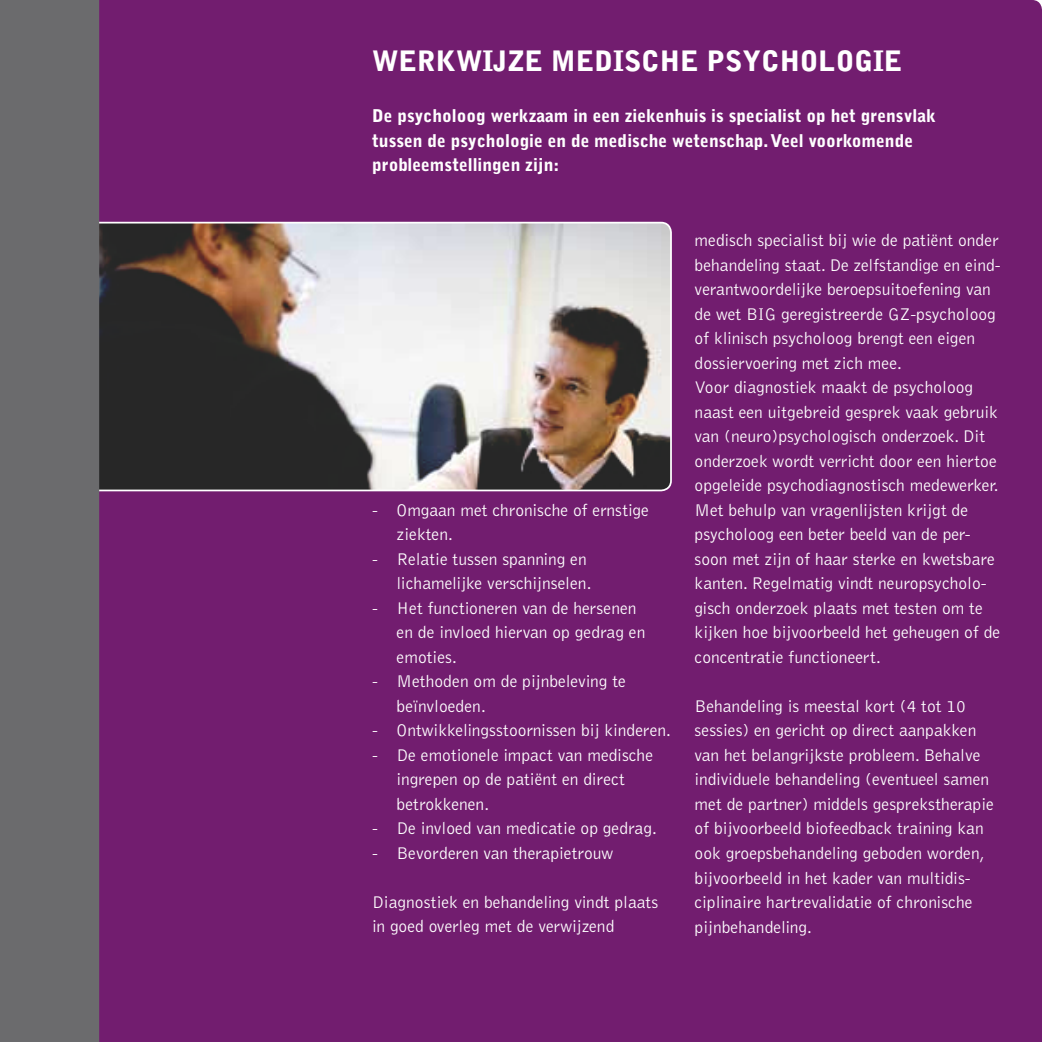
<style>
.page{position:relative;width:1042px;height:1042px;background:#fff}
.page>*{position:absolute;margin:0;border:0;box-sizing:border-box;transform-origin:0 0}
.t1{font:900 28px "Bell Gothic";color:#fff}
.t2{font:300 17.5px/24.5px "Bell Gothic";color:#fff}
.t3{font:900 17.5px/24.5px "Bell Gothic";color:#fff}
</style>
<div class="page">
<div style="left:99px;top:0;width:943px;height:1042px;background:#721d6f"></div>
<img style="left:99px;top:223px;width:572px;height:267px">
<div style="left:0;top:222px;width:672px;height:269px;border:2px solid #fff;border-radius:10px"></div>
<div style="left:0;top:0;width:99px;height:1042px;background:#6b6b6d"></div>
<h1 class="t1" style="left:372px;top:44px;width:532px">WERKWIJZE MEDISCHE PSYCHOLOGIE</h1>
<p class="t3" style="left:372px;top:104px;width:565px">De psycholoog werkzaam in een ziekenhuis is specialist op het grensvlak tussen de psychologie en de medische wetenschap. Veel voorkomende probleemstellingen zijn:</p>
<p class="t2" style="left:397px;top:497px;width:254px;text-indent:-24px">- Omgaan met chronische of ernstige ziekten.</p>
<p class="t2" style="left:372px;top:546px;width:221px;text-align:right">- Relatie tussen spanning en lichamelijke verschijnselen.</p>
<p class="t2" style="left:397px;top:595px;width:250px;text-indent:-24px">- Het functioneren van de hersenen en de invloed hiervan op gedrag en emoties.</p>
<p class="t2" style="left:397px;top:669px;width:231px;text-indent:-24px">- Methoden om de pijnbeleving te beïnvloeden.</p>
<p class="t2" style="left:372px;top:718px;width:300px">- Ontwikkelingsstoornissen bij kinderen.</p>
<p class="t2" style="left:397px;top:742px;width:258px;text-indent:-24px">- De emotionele impact van medische ingrepen op de patiënt en direct betrokkenen.</p>
<p class="t2" style="left:372px;top:816px;width:286px">- De invloed van medicatie op gedrag.</p>
<p class="t2" style="left:372px;top:840px;width:243px">- Bevorderen van therapietrouw</p>
<p class="t2" style="left:372px;top:889px;width:287px">Diagnostiek en behandeling vindt plaats in goed overleg met de verwijzend</p>
<p class="t2" style="left:694px;top:228px;width:307px">medisch specialist bij wie de patiënt onder behandeling staat. De zelfstandige en eind&shy;verantwoordelijke beroepsuitoefening van de wet BIG geregistreerde GZ-psycholoog of klinisch psycholoog brengt een eigen dossiervoering met zich mee.<br>Voor diagnostiek maakt de psycholoog naast een uitgebreid gesprek vaak gebruik van (neuro)psychologisch onderzoek. Dit onderzoek wordt verricht door een hiertoe opgeleide psychodiagnostisch medewerker.<br>Met behulp van vragenlijsten krijgt de psycholoog een beter beeld van de per&shy;soon met zijn of haar sterke en kwetsbare kanten. Regelmatig vindt neuropsycholo&shy;gisch onderzoek plaats met testen om te kijken hoe bijvoorbeeld het geheugen of de concentratie functioneert.</p>
<p class="t2" style="left:694px;top:694px;width:301px">Behandeling is meestal kort (4 tot 10 sessies) en gericht op direct aanpakken van het belangrijkste probleem. Behalve individuele behandeling (eventueel samen met de partner) middels gesprekstherapie of bijvoorbeeld biofeedback training kan ook groepsbehandeling geboden worden, bijvoorbeeld in het kader van multidis&shy;ciplinaire hartrevalidatie of chronische pijnbehandeling.</p>
</div>
